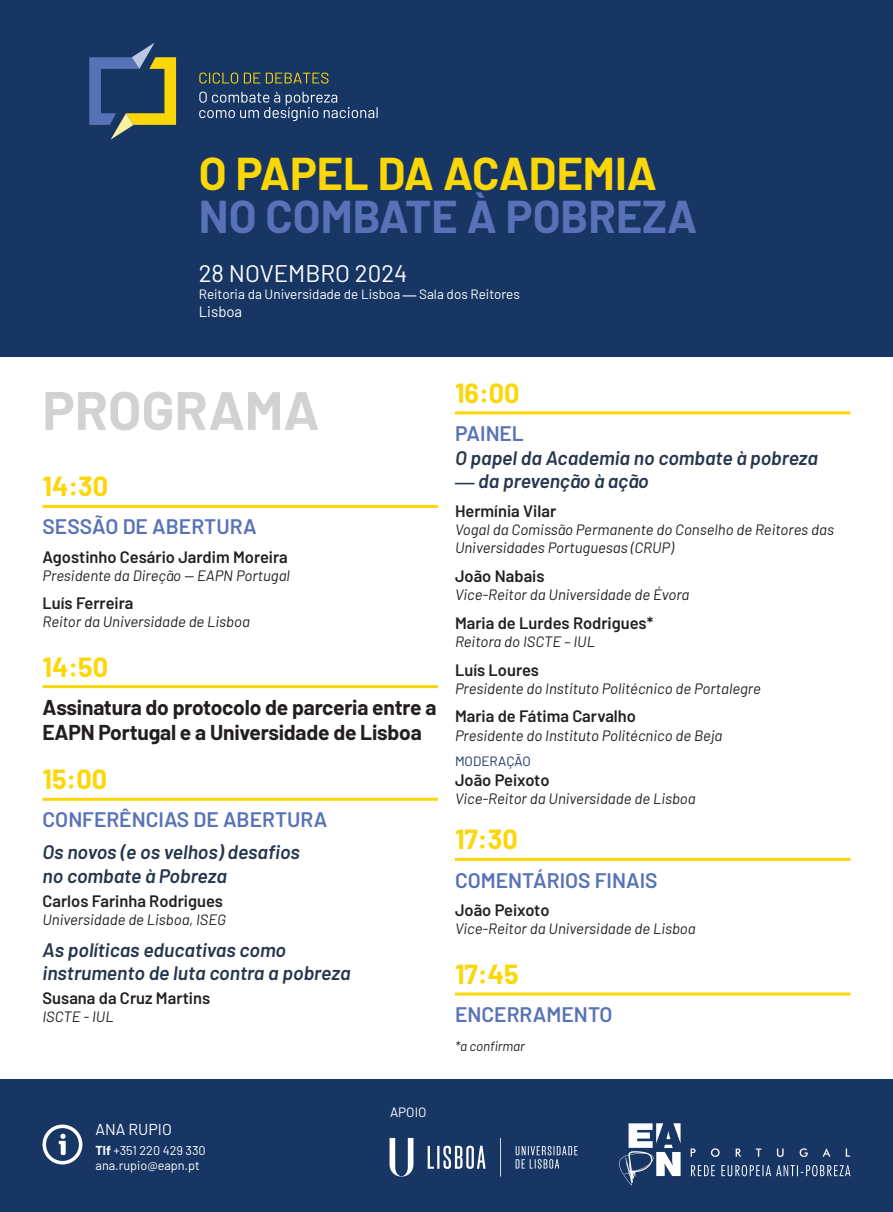
<style>
.page{position:relative;width:893px;height:1212px;background:#fff}
.page>*{position:absolute;margin:0;border:0;box-sizing:border-box;transform-origin:0 0}
.t1{font:700 54px "Barlow";color:#d1d2d4}
.t2{font:700 44.85px "Barlow";color:#5872b7}
.t3{font:700 44.85px "Barlow";color:#fcd707}
.t4{font:700 27px "Barlow";color:#fcd707}
.t5{font:24px "Barlow";color:#fff}
.t6{font:600 21px "Barlow";color:#5872b7}
.t7{font:700 21px/25.2px "Barlow";letter-spacing:-.01em;color:#231f20}
.t8{font:italic 600 19.5px/23.4px "Barlow";color:#26364d}
.t9{font:600 16.5px "Barlow";color:#231f20}
.t10{font:15.9px "Barlow";color:#fff}
.t11{font:italic 15px/18.3px "Barlow";color:#231f20}
.t12{font:15px "Barlow";color:#fff}
.t13{font:13.5px "Barlow";color:#fff}
.t14{font:italic 13.5px "Barlow";letter-spacing:-.01em;color:#231f20}
.t15{font:13.5px "Barlow";color:#183664}
.t16{font:12.6px/15.1px "Barlow";color:#fff}
.s1{font-family:"Futura BT";font-weight:500}
.s2{font-family:"Futura BT";font-weight:500;font-style:normal}
.s3{font-weight:700}
</style>
<div class="page">
<hr style="left:43px;top:505px;width:395px;height:3px;background:#fcd707">
<hr style="left:43px;top:685px;width:395px;height:3px;background:#fcd707">
<hr style="left:43px;top:798px;width:395px;height:3px;background:#fcd707">
<hr style="left:455px;top:411px;width:395px;height:3px;background:#fcd707">
<hr style="left:455px;top:858px;width:395px;height:3px;background:#fcd707">
<hr style="left:455px;top:992px;width:395px;height:3px;background:#fcd707">
<div style="left:0;top:1080px;width:893px;height:132px;background:#183664"></div>
<svg style="left:619px;top:1123px;width:231px;height:62px"></svg>
<svg style="left:390px;top:1138px;width:188px;height:38px"></svg>
<div style="left:0;top:0;width:893px;height:356px;background:#183664"></div>
<svg style="left:89px;top:43px;width:87px;height:97px"></svg>
<svg style="left:199px;top:92px;width:179px;height:29px"></svg>
<svg style="left:199px;top:73px;width:39px;height:11px"></svg>
<svg style="left:244px;top:73px;width:16px;height:10px"></svg>
<svg style="left:266px;top:73px;width:62px;height:11px"></svg>
<svg style="left:43px;top:1124px;width:39px;height:40px"></svg>
<h2 class="t3" style="left:199px;top:140px;width:460px">O papel da academia</h2>
<h2 class="t2" style="left:199px;top:184px;width:500px">no combate à pobreza</h2>
<h3 class="t5" style="left:199px;top:256px;width:210px">28 novembro 2024</h3>
<p class="t13" style="left:199px;top:284px;width:323px">Reitoria da Universidade de Lisboa <span class="s1">—</span> Sala dos Reitores</p>
<p class="t12" style="left:199px;top:300px;width:45px">Lisboa</p>
<h1 class="t1" style="left:43px;top:370px;width:279px">Programa</h1>
<h3 class="t4" style="left:43px;top:467px;width:67px">14:30</h3>
<h3 class="t6" style="left:43px;top:511px;width:216px">Sessão de abertura</h3>
<p class="t9" style="left:43px;top:545px;width:247px">Agostinho Cesário Jardim Moreira</p>
<p class="t11" style="left:43px;top:565px;width:249px">Presidente da Direção — EAPN Portugal</p>
<p class="t9" style="left:43px;top:591px;width:93px">Luís Ferreira</p>
<p class="t11" style="left:43px;top:611px;width:209px">Reitor da Universidade de Lisboa</p>
<h3 class="t4" style="left:43px;top:647px;width:67px">14:50</h3>
<h3 class="t7" style="left:43px;top:693px;width:395px">Assinatura do protocolo de parceria entre a<br>EAPN</h3>
<h3 class="t7" style="left:99px;top:718px;width:325px">Portugal e a Universidade de Lisboa</h3>
<h3 class="t4" style="left:43px;top:759px;width:66px">15:00</h3>
<h3 class="t6" style="left:43px;top:804px;width:286px">Conferências de Abertura</h3>
<h3 class="t8" style="left:43px;top:839px;width:259px">Os novos (e os velhos) desafios no combate à Pobreza</h3>
<p class="t9" style="left:43px;top:889px;width:182px">Carlos Farinha Rodrigues</p>
<p class="t11" style="left:43px;top:909px;width:185px">Universidade de Lisboa, ISEG</p>
<h3 class="t8" style="left:43px;top:936px;width:309px">As políticas educativas como instrumento de luta contra a pobreza</h3>
<p class="t9" style="left:43px;top:986px;width:169px">Susana da Cruz Martins</p>
<p class="t11" style="left:43px;top:1006px;width:73px">ISCTE - IUL</p>
<h3 class="t4" style="left:455px;top:373px;width:66px">16:00</h3>
<h3 class="t6" style="left:455px;top:418px;width:63px">Painel</h3>
<h3 class="t8" style="left:455px;top:444px;width:365px">O papel da Academia no combate à pobreza</h3>
<h3 class="t8" style="left:455px;top:468px;width:195px"><span class="s2">—</span> da prevenção à ação</h3>
<p class="t9" style="left:455px;top:499px;width:103px">Hermínia Vilar</p>
<p class="t11" style="left:455px;top:519px;width:381px">Vogal da Comissão Permanente do Conselho de Reitores das<br>Universidades Portuguesas (CRUP)</p>
<p class="t9" style="left:455px;top:564px;width:91px">João Nabais</p>
<p class="t11" style="left:455px;top:584px;width:236px">Vice-Reitor da Universidade de Évora</p>
<p class="t9" style="left:455px;top:611px;width:200px">Maria de Lurdes Rodrigues*</p>
<p class="t11" style="left:455px;top:631px;width:141px">Reitora do ISCTE – IUL</p>
<p class="t9" style="left:455px;top:657px;width:86px">Luís Loures</p>
<p class="t11" style="left:455px;top:678px;width:307px">Presidente do Instituto Politécnico de Portalegre</p>
<p class="t9" style="left:455px;top:704px;width:183px">Maria de Fátima Carvalho</p>
<p class="t11" style="left:455px;top:725px;width:269px">Presidente do Instituto Politécnico de Beja</p>
<p class="t15" style="left:455px;top:751px;width:77px">Moderação</p>
<p class="t9" style="left:455px;top:768px;width:96px">João Peixoto</p>
<p class="t11" style="left:455px;top:788px;width:242px">Vice-Reitor da Universidade de Lisboa</p>
<h3 class="t4" style="left:455px;top:820px;width:64px">17:30</h3>
<h3 class="t6" style="left:455px;top:864px;width:202px">Comentários Finais</h3>
<p class="t9" style="left:455px;top:898px;width:96px">João Peixoto</p>
<p class="t11" style="left:455px;top:919px;width:242px">Vice-Reitor da Universidade de Lisboa</p>
<h3 class="t4" style="left:455px;top:954px;width:65px">17:45</h3>
<h3 class="t6" style="left:455px;top:999px;width:159px">Encerramento</h3>
<p class="t14" style="left:455px;top:1036px;width:72px">*a confirmar</p>
<p class="t10" style="left:96px;top:1118px;width:78px">Ana ru pio</p>
<p class="t16" style="left:96px;top:1142px;width:112px"><span class="s3">Tlf</span> +351 220 429 330 ana.rupio@eapn.pt</p>
<p class="t13" style="left:390px;top:1102px;width:38px">apoio</p>
</div>
